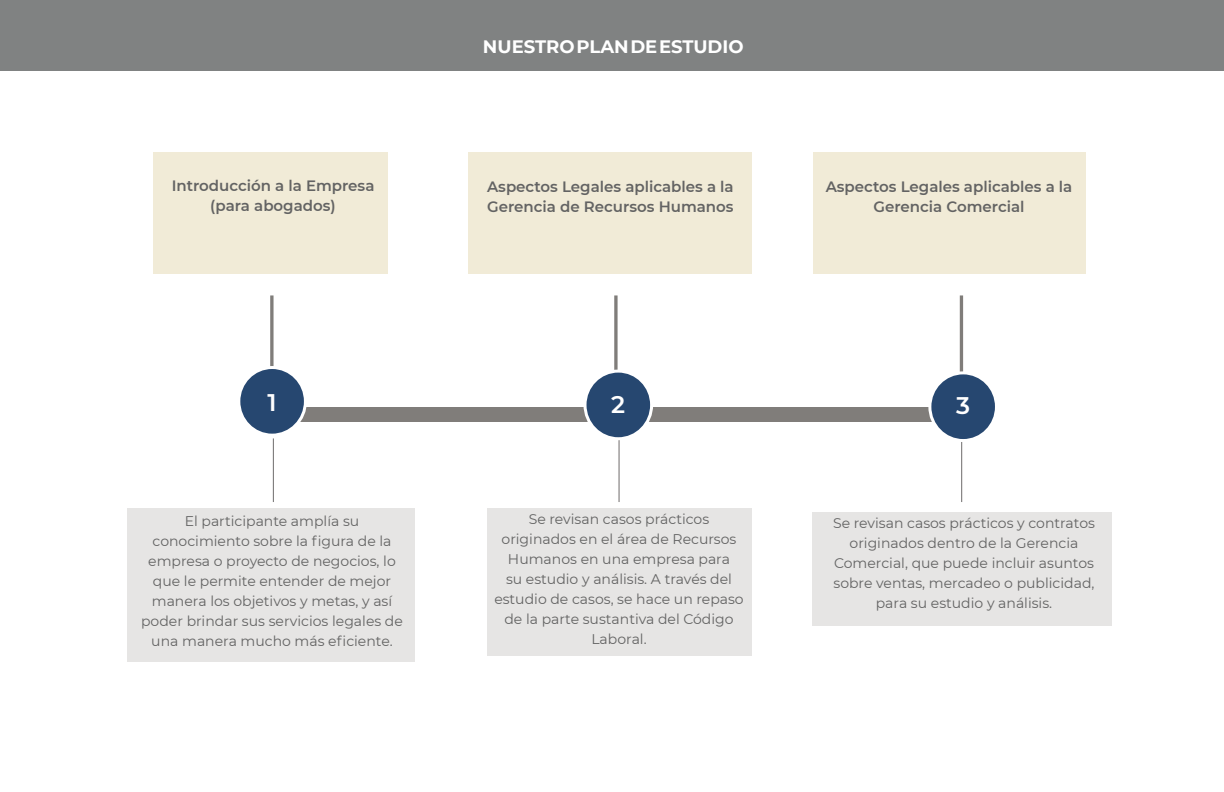
<style>
.page{position:relative;width:1224px;height:792px;background:#fff}
.page>*{position:absolute;margin:0;border:0;box-sizing:border-box;transform-origin:0 0}
.t1{font:600 24px "Montserrat";color:#fff}
.t2{font:700 18px "Montserrat";color:#fff}
.t3{font:600 15px/20px "Montserrat";color:#636363;text-align:center}
.t4{font:14px/20px "Montserrat";color:#636363;text-align:center}
</style>
<div class="page">
<div style="left:0;top:0;width:1224px;height:70px;background:#808282"></div>
<div style="left:127px;top:508px;width:288px;height:154px;background:#e6e5e4"></div>
<div style="left:487px;top:508px;width:265px;height:147px;background:#e6e5e4"></div>
<div style="left:812px;top:512px;width:300px;height:114px;background:#e6e5e4"></div>
<div style="left:153px;top:152px;width:235px;height:122px;background:#f1ebd7"></div>
<div style="left:468px;top:152px;width:284px;height:122px;background:#f1ebd7"></div>
<div style="left:813px;top:152px;width:272px;height:122px;background:#f1ebd7"></div>
<hr style="left:273px;top:438px;width:1px;height:64px;background:#6e6b6b">
<hr style="left:619px;top:438px;width:1px;height:64px;background:#6e6b6b">
<hr style="left:961px;top:438px;width:1px;height:64px;background:#6e6b6b">
<svg style="left:959px;top:295px;width:5px;height:76px"></svg>
<svg style="left:614px;top:295px;width:4px;height:75px"></svg>
<svg style="left:270px;top:295px;width:4px;height:71px"></svg>
<div style="left:260px;top:407px;width:719px;height:14px;background:#807d7a"></div>
<div style="left:930px;top:373px;width:66px;height:68px;background:#264770;border-radius:50%"></div>
<div style="left:928px;top:371px;width:70px;height:71px;border:3px solid #fff;border-radius:50%"></div>
<div style="left:585px;top:371px;width:67px;height:68px;background:#264770;border-radius:50%"></div>
<div style="left:584px;top:370px;width:69px;height:70px;border:3px solid #fff;border-radius:50%"></div>
<div style="left:239px;top:368px;width:66px;height:67px;background:#264770;border-radius:50%"></div>
<div style="left:237px;top:366px;width:70px;height:71px;border:3px solid #fff;border-radius:50%"></div>
<p class="t2" style="left:483px;top:34px;width:262px">NUESTRO PLAN DE ESTUDIO</p>
<p class="t3" style="left:172px;top:175px;width:204px">Introducción a la Empresa (para abogados)</p>
<p class="t3" style="left:487px;top:176px;width:248px;text-align:left">Aspectos Legales aplicables a la<br>Gerencia de Recursos Humanos</p>
<p class="t3" style="left:826px;top:176px;width:248px">Aspectos Legales aplicables a la<br>Gerencia Comercial</p>
<h1 class="t1" style="left:268px;top:385px;width:11px">1</h1>
<h1 class="t1" style="left:611px;top:387px;width:15px">2</h1>
<h1 class="t1" style="left:956px;top:388px;width:15px">3</h1>
<p class="t4" style="left:494px;top:509px;width:251px">Se revisan casos prácticos originados en el área de Recursos<br>Humanos en una empresa para<br>su estudio y análisis. A través del estudio de casos, se hace un repaso de la parte sustantiva del Código<br>Laboral.</p>
<p class="t4" style="left:141px;top:510px;width:263px">El participante amplía su conocimiento sobre la figura de la empresa o proyecto de negocios, lo que le permite entender de mejor manera los objetivos y metas, y así poder brindar sus servicios legales de una manera mucho más eficiente.</p>
<p class="t4" style="left:833px;top:512px;width:263px">Se revisan casos prácticos y contratos originados dentro de la Gerencia Comercial, que puede incluir asuntos sobre ventas, mercadeo o publicidad, para su estudio y análisis.</p>
</div>
